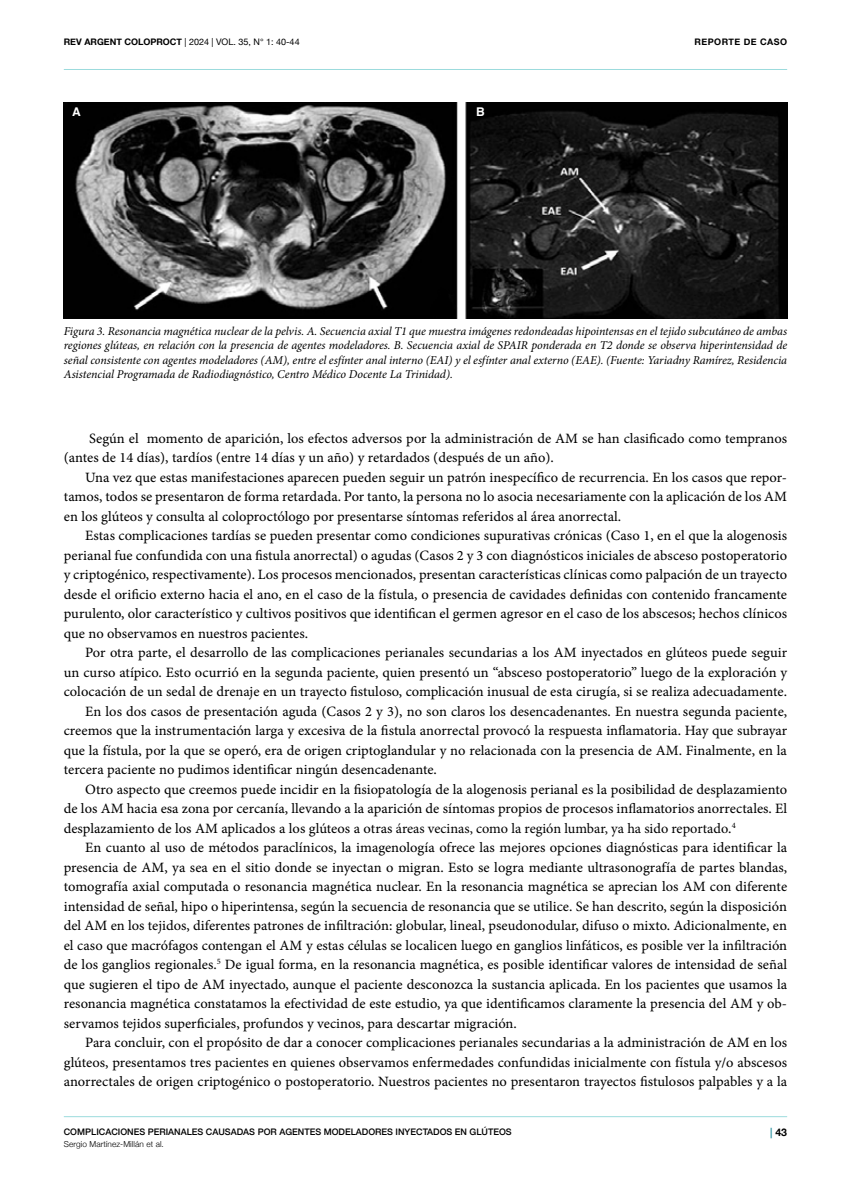
<style>
.page{position:relative;width:851px;height:1191px;background:#fff}
.page>*{position:absolute;margin:0;border:0;box-sizing:border-box;transform-origin:0 0}
.t1{font:14.25px/19.5px "Minion Pro Capt";color:#000;text-align:justify}
.t2{font:14.25px "Minion Pro";color:#000}
.t3{font:italic 12px/14.2px "Minion Pro";letter-spacing:-.005em;color:#000;text-align:justify}
.t4{font:700 12px "Helvetica";color:#fff}
.t5{font:700 10.5px "Helvetica Neue";color:#000}
.t6{font:500 9px "Helvetica Neue";color:#000}
.t7{font:9px "Helvetica Neue";color:#000}
.t8{font:700 9px "Helvetica Neue";letter-spacing:.05em;color:#000}
.t9{font:300 8.25px "Helvetica Neue";letter-spacing:.01em;color:#000}
.s1{font-weight:700}
.s2{font-family:"Minion Pro"}
.s3{font-family:"Minion Pro Capt"}
.s4{color:#3697a4}
</style>
<div class="page">
<hr style="left:64px;top:69px;width:723px;height:1px;background:#9cdbdd">
<hr style="left:64px;top:1116px;width:723px;height:1px;background:#9cdbdd">
<img style="left:64px;top:102px;width:723px;height:216px">
<p class="t7" style="left:64px;top:35px;width:237px"><span class="s1">REV ARGENT COLOPROCT</span> | 2024 | VOL. 35, N° 1: 40-44</p>
<p class="t4" style="left:72px;top:102px;width:10px">A</p>
<p class="t4" style="left:476px;top:102px;width:10px">B</p>
<p class="t8" style="left:694px;top:34px;width:94px">REPORTE DE CASO</p>
<p class="t3" style="left:64px;top:324px;width:724px">Figura 3. Resonancia magnética nuclear de la pelvis. A. Secuencia axial T1 que muestra imágenes redondeadas hipointensas en el tejido subcutáneo de ambas regiones glúteas, en relación con la presencia de agentes modeladores. B. Secuencia axial de SPAIR ponderada en T2 donde se observa hiperintensidad de señal consistente con agentes modeladores (AM), entre el esfínter anal interno (EAI) y el esfínter anal externo (EAE). (Fuente: Yariadny Ramírez, Residencia Asistencial Programada de Radiodiagnóstico, Centro Médico Docente La Trinidad).</p>
<p class="t1" style="left:64px;top:428px;width:724px;text-indent:25px">Según el momento de aparición, los efectos adversos por la administración de AM se han clasificado como tempranos (antes de 14 días), tardíos (entre 14 días y un año) y retardados (después de un año).</p>
<p class="t1" style="left:64px;top:467px;width:724px;text-indent:21px">Una vez que estas manifestaciones aparecen pueden seguir un patrón inespecífico de recurrencia. En los casos que repor&shy;tamos, todos se presentaron de forma retardada. Por tanto, la persona no lo asocia necesariamente con la aplicación de los AM en los glúteos y consulta al coloproctólogo por presentarse síntomas referidos al área anorrectal.</p>
<p class="t1" style="left:64px;top:526px;width:724px;text-indent:21px">Estas complicaciones tardías se pueden presentar como condiciones supurativas crónicas (Caso 1, en el que la alogenosis perianal fue confundida con una fistula anorrectal) o agudas (Casos 2 y 3 con diagnósticos iniciales de absceso postoperatorio y criptogénico, respectivamente). Los procesos mencionados, presentan características clínicas como palpación de un trayecto desde el orificio externo hacia el ano, en el caso de la f<span class="s2">í</span>stula, o presencia de cavidades definidas con contenido francamente purulento, olor característico y cultivos positivos que identifican el germen agresor en el caso de los abscesos; hechos clínicos que no observamos en nuestros pacientes.</p>
<p class="t1" style="left:85px;top:642px;width:703px">Por otra parte, el desarrollo de las complicaciones perianales secundarias a los AM inyectados en glúteos puede seguir</p>
<p class="t1" style="left:64px;top:662px;width:724px">un curso atípico. Esto ocurrió en la segunda paciente, quien present<span class="s2">ó</span> un “absceso postoperatorio” luego de la exploración y</p>
<p class="t1" style="left:64px;top:681px;width:724px">colocación de un sedal de drenaje en un trayecto fistuloso, complicación inusual de esta cirugía, si se realiza adecuadamente.</p>
<p class="t1" style="left:85px;top:701px;width:703px">En los dos casos de presentación aguda (Casos 2 y 3), no son claros los desencadenantes. En nuestra segunda paciente,</p>
<p class="t1" style="left:64px;top:720px;width:724px">creemos que la instrumentación larga y excesiva de la fistula anorrectal provocó la respuesta inflamatoria. Hay que subrayar</p>
<p class="t1" style="left:64px;top:740px;width:724px">que la f<span class="s2">í</span>stula, por la que se operó, era de origen criptoglandular y no relacionada con la presencia de AM. Finalmente, en la</p>
<p class="t1" style="left:64px;top:759px;width:374px">tercera paciente no pudimos identificar ningún desencadenante.</p>
<p class="t1" style="left:85px;top:779px;width:703px">Otro aspecto que creemos puede incidir en la fisiopatología de la alogenosis perianal es la posibilidad de desplazamiento</p>
<p class="t1" style="left:64px;top:798px;width:724px">de los AM hacia esa zona por cercanía, llevando a la aparición de síntomas propios de procesos inflamatorios anorrectales. El</p>
<p class="t2" style="left:64px;top:818px;width:673px"><span class="s3">desplazamiento de los AM aplicados a los glúteos a otras</span> áreas vecinas, como la región lumbar, ya ha sido reportado<span class="s3">.</span><sup>4</sup></p>
<p class="t1" style="left:64px;top:838px;width:724px;text-indent:21px">En cuanto al uso de métodos paraclínicos, la imagenología ofrece las mejores opciones diagnósticas para identificar la presencia de AM, ya sea en el sitio donde se inyectan o migran. Esto se logra mediante ultrasonografía de partes blandas, tomografía axial computada o resonancia magnética nuclear. En la resonancia magnética se aprecian los AM con diferente intensidad de señal, hipo o hiperintensa, según la secuencia de resonancia que se utilice. Se han descrito, según la disposición del AM en los tejidos, diferentes patrones de infiltración: globular, lineal, pseudonodular, difuso o mixto. Adicionalmente, en el caso que macrófagos contengan el AM y estas células se localicen luego en ganglios linfáticos, es posible ver la infiltración de los ganglios regionales.<sup>5</sup> De igual forma, en la resonancia magnética, es posible identificar valores de intensidad de señal que sugieren el tipo de AM inyectado, aunque el paciente desconozca la sustancia aplicada. En los pacientes que usamos la resonancia magnética constatamos la efectividad de este estudio, ya que identificamos claramente la presencia del AM y ob&shy;servamos tejidos superficiales, profundos y vecinos, para descartar migración.</p>
<p class="t1" style="left:64px;top:1033px;width:724px;text-indent:21px">Para concluir, con el propósito de dar a conocer complicaciones perianales secundarias a la administración de AM en los glúteos, presentamos tres pacientes en quienes observamos enfermedades confundidas inicialmente con f<span class="s2">í</span>stula y/o abscesos anorrectales de origen criptogénico o postoperatorio. Nuestros pacientes no presentaron trayectos fistulosos palpables y a la</p>
<p class="t6" style="left:64px;top:1124px;width:449px">COMPLICACIONES PERIANALES CAUSADAS POR AGENTES MODELADORES INYECTADOS EN GLÚTEOS</p>
<p class="t9" style="left:64px;top:1137px;width:102px">Sergio Martínez-Millán et al.</p>
<p class="t5" style="left:770px;top:1124px;width:18px"><span class="s4">|</span> 43</p>
</div>
